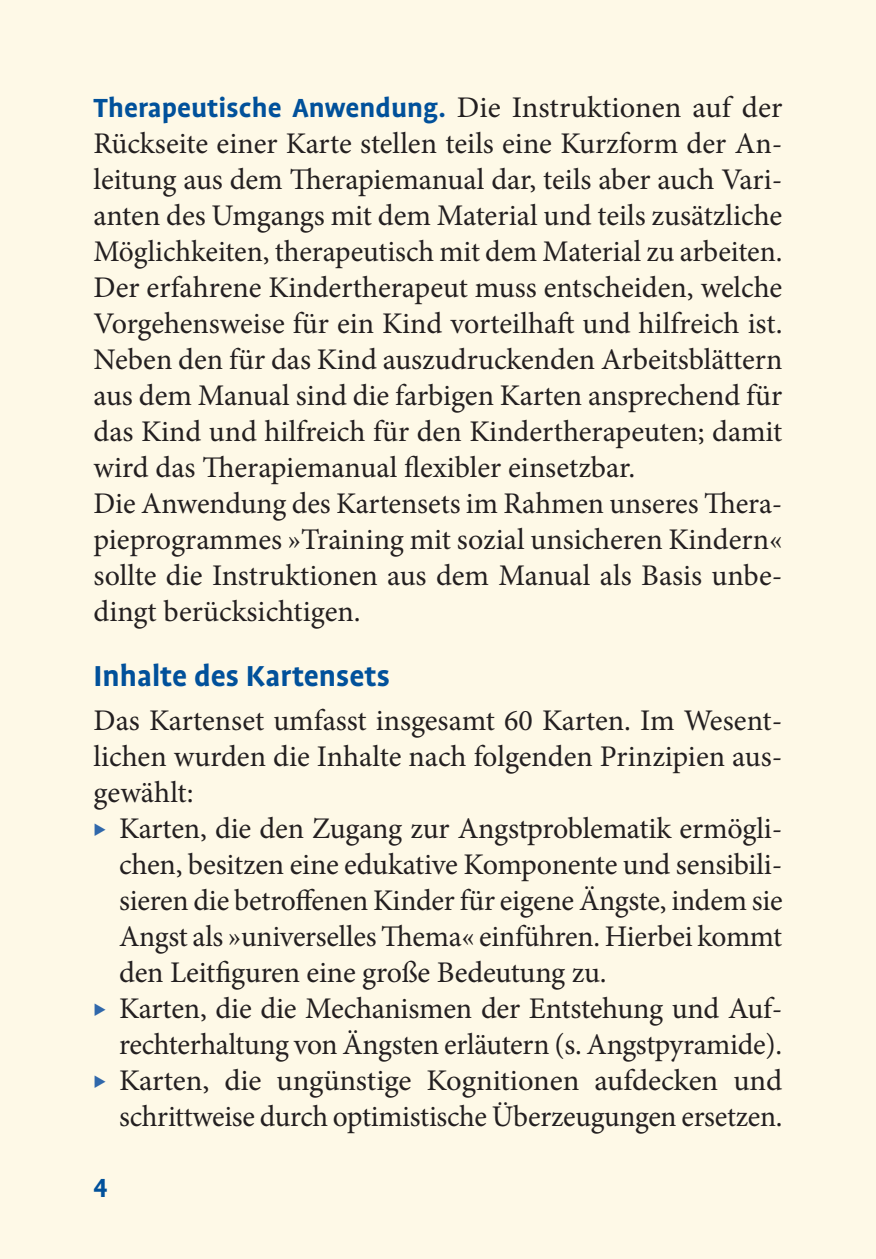
<style>
.page{position:relative;width:876px;height:1259px;background:#fef9e7}
.page>*{position:absolute;margin:0;border:0;box-sizing:border-box;transform-origin:0 0}
.t1{font:700 33px "Profile OT";color:#01519b}
.t2{font:30px/36px "Minion Pro";letter-spacing:-.005em;color:#231f20}
.t3{font:700 30px "Profile OT";color:#01519b}
.s1{font-family:"Minion Pro";font-weight:400;color:#231f20}
</style>
<div class="page">
<p class="t3" style="left:94px;top:92px;width:690px">Therapeutische Anwendung. <span class="s1">Die Instruktionen auf der</span></p>
<p class="t2" style="left:94px;top:126px;width:690px">Rückseite einer Karte stellen teils eine Kurzform der An&shy;leitung aus dem Therapiemanual dar, teils aber auch Vari&shy;anten des Umgangs mit dem Material und teils zusätzliche Möglichkeiten, therapeutisch mit dem Material zu arbeiten.<br>Der erfahrene Kindertherapeut muss entscheiden, welche Vorgehensweise für ein Kind vorteilhaft und hilfreich ist.<br>Neben den für das Kind auszudruckenden Arbeitsblättern aus dem Manual sind die farbigen Karten ansprechend für das Kind und hilfreich für den Kindertherapeuten; damit wird das Therapiemanual flexibler einsetzbar.<br>Die Anwendung des Kartensets im Rahmen unseres Thera&shy;pieprogrammes »Training mit sozial unsicheren Kindern« sollte die Instruktionen aus dem Manual als Basis unbe&shy;dingt berücksichtigen.</p>
<p class="t1" style="left:94px;top:658px;width:298px">Inhalte des Kartensets</p>
<p class="t2" style="left:94px;top:703px;width:690px;text-align:justify">Das Kartenset umfasst insgesamt 60 Karten. Im Wesent&shy;lichen wurden die Inhalte nach folgenden Prinzipien aus&shy;gewählt:</p>
<p class="t2" style="left:119px;top:811px;width:665px">Karten, die den Zugang zur Angstproblematik ermögli&shy;chen, besitzen eine edukative Komponente und sensibili&shy;sieren die betroffenen Kinder für eigene Ängste, indem sie Angst als »universelles Thema« einführen. Hierbei kommt den Leitfiguren eine große Bedeutung zu.<br>Karten, die die Mechanismen der Entstehung und Auf&shy;rechterhaltung von Ängsten erläutern (s. Angstpyramide).<br>Karten, die ungünstige Kognitionen aufdecken und schrittweise durch optimistische Überzeugungen ersetzen.</p>
<p class="t3" style="left:94px;top:1172px;width:16px">4</p>
</div>
